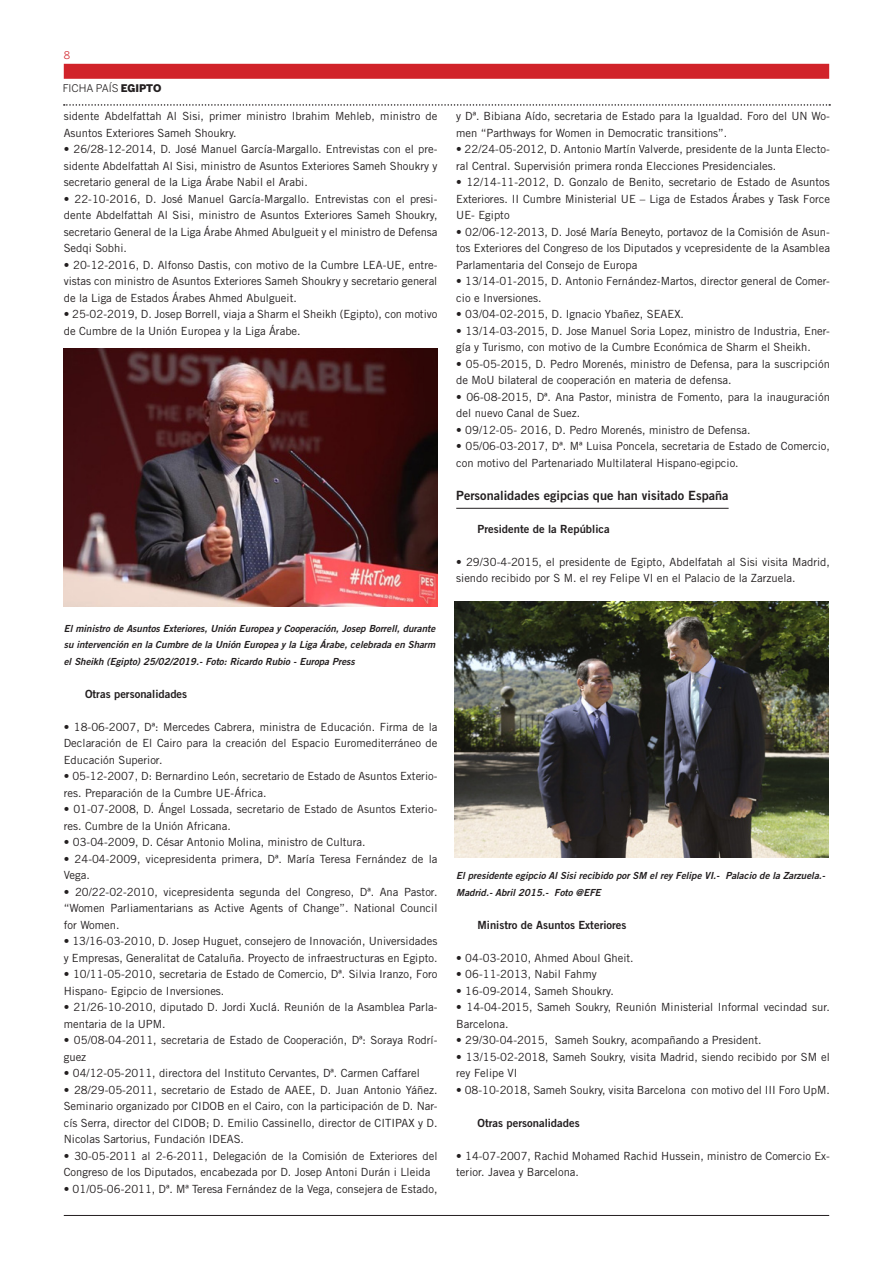
<style>
.page{position:relative;width:893px;height:1263px;background:#fff}
.page>*{position:absolute;margin:0;border:0;box-sizing:border-box;transform-origin:0 0}
.TITULO_3º_NIVEL{font:12.75px "Trade Gothic LT Std Bd 2";color:#231f20}
.TEXTO_NORMAL{font:11.25px/16.5px "Trade Gothic LT Std";color:#231f20}
.TITULO_4º_NIVEL{font:11.25px "Trade Gothic LT Std Bd 2";color:#231f20}
.t1{font:10.5px "Benton Sans";color:#231f20}
.t2{font:10.5px "Benton Sans";color:#d1232a}
.TEXTO_PIE_DE_FOTO{font:9.75px/16.5px "Trade Gothic LT Std Bd 2 Obl";color:#231f20}
.s1{font-weight:900}
</style>
<div class="page">
<div style="left:64px;top:64px;width:765px;height:15px;background:#d1232a"></div>
<hr style="left:64px;top:1215px;width:765px;height:1px;background:#231f20">
<svg style="left:64px;top:104px;width:766px;height:2px"></svg>
<hr style="left:456px;top:508px;width:273px;height:1px;background:#231f20">
<img style="left:455px;top:602px;width:374px;height:255px">
<img style="left:64px;top:349px;width:373px;height:257px">
<p class="t2" style="left:64px;top:49px;width:8px">8</p>
<p class="t1" style="left:63px;top:82px;width:100px">FICHA PAÍS <span class="s1">EGIPTO</span></p>
<p class="TEXTO_NORMAL" style="left:64px;top:108px;width:375px">sidente Abdelfattah Al Sisi, primer ministro Ibrahim Mehleb, ministro de<br>Asuntos Exteriores Sameh Shoukry.</p>
<p class="TEXTO_NORMAL" style="left:64px;top:141px;width:375px;text-align:justify">• 26/28-12-2014, D. José Manuel García-Margallo. Entrevistas con el pre&shy;sidente Abdelfattah Al Sisi, ministro de Asuntos Exteriores Sameh Shoukry y secretario general de la Liga Árabe Nabil el Arabi.</p>
<p class="TEXTO_NORMAL" style="left:64px;top:190px;width:375px;text-align:justify">• 22-10-2016, D. José Manuel García-Margallo. Entrevistas con el presi&shy;dente Abdelfattah Al Sisi, ministro de Asuntos Exteriores Sameh Shoukry, secretario General de la Liga Árabe Ahmed Abulgueit y el ministro de Defensa Sedqi Sobhi.</p>
<p class="TEXTO_NORMAL" style="left:64px;top:256px;width:375px;text-align:justify">• 20-12-2016, D. Alfonso Dastis, con motivo de la Cumbre LEA-UE, entre&shy;vistas con ministro de Asuntos Exteriores Sameh Shoukry y secretario general de la Liga de Estados Árabes Ahmed Abulgueit.</p>
<p class="TEXTO_NORMAL" style="left:64px;top:306px;width:375px">• 25-02-2019, D. Josep Borrell, viaja a Sharm el Sheikh (Egipto), con motivo de Cumbre de la Unión Europea y la Liga Árabe.</p>
<p class="TEXTO_PIE_DE_FOTO" style="left:64px;top:620px;width:373px;text-align:justify">El ministro de Asuntos Exteriores, Unión Europea y Cooperación, Josep Borrell, durante su intervención en la Cumbre de la Unión Europea y la Liga Árabe, celebrada en Sharm el Sheikh (Egipto) 25/02/2019.- Foto: Ricardo Rubio - Europa Press</p>
<p class="TITULO_4º_NIVEL" style="left:85px;top:687px;width:104px">Otras personalidades</p>
<p class="TEXTO_NORMAL" style="left:64px;top:718px;width:375px;text-align:justify">• 18-06-2007, Dª: Mercedes Cabrera, ministra de Educación. Firma de la Declaración de El Cairo para la creación del Espacio Euromediterráneo de Educación Superior.</p>
<p class="TEXTO_NORMAL" style="left:64px;top:768px;width:375px">• 05-12-2007, D: Bernardino León, secretario de Estado de Asuntos Exterio&shy;res. Preparación de la Cumbre UE-África.</p>
<p class="TEXTO_NORMAL" style="left:64px;top:801px;width:375px">• 01-07-2008, D. Ángel Lossada, secretario de Estado de Asuntos Exterio&shy;res. Cumbre de la Unión Africana.</p>
<p class="TEXTO_NORMAL" style="left:64px;top:834px;width:303px">• 03-04-2009, D. César Antonio Molina, ministro de Cultura.</p>
<p class="TEXTO_NORMAL" style="left:64px;top:850px;width:375px">• 24-04-2009, vicepresidenta primera, Dª. María Teresa Fernández de la<br>Vega.</p>
<p class="TEXTO_NORMAL" style="left:64px;top:883px;width:375px;text-align:justify">• 20/22-02-2010, vicepresidenta segunda del Congreso, Dª. Ana Pastor. “Women Parliamentarians as Active Agents of Change”. National Council for Women.</p>
<p class="TEXTO_NORMAL" style="left:64px;top:933px;width:375px">• 13/16-03-2010, D. Josep Huguet, consejero de Innovación, Universidades y Empresas, Generalitat de Cataluña. Proyecto de infraestructuras en Egipto.</p>
<p class="TEXTO_NORMAL" style="left:64px;top:966px;width:375px">• 10/11-05-2010, secretaria de Estado de Comercio, Dª. Silvia Iranzo, Foro<br>Hispano- Egipcio de Inversiones.</p>
<p class="TEXTO_NORMAL" style="left:64px;top:999px;width:375px">• 21/26-10-2010, diputado D. Jordi Xuclá. Reunión de la Asamblea Parla&shy;mentaria de la UPM.</p>
<p class="TEXTO_NORMAL" style="left:64px;top:1032px;width:375px">• 05/08-04-2011, secretaria de Estado de Cooperación, Dª: Soraya Rodrí&shy;guez</p>
<p class="TEXTO_NORMAL" style="left:64px;top:1065px;width:358px">• 04/12-05-2011, directora del Instituto Cervantes, Dª. Carmen Caffarel</p>
<p class="TEXTO_NORMAL" style="left:64px;top:1081px;width:375px;text-align:justify">• 28/29-05-2011, secretario de Estado de AAEE, D. Juan Antonio Yáñez.<br>Seminario organizado por CIDOB en el Cairo, con la participación de D. Nar&shy;cís Serra, director del CIDOB; D. Emilio Cassinello, director de CITIPAX y D.<br>Nicolas Sartorius, Fundación IDEAS.</p>
<p class="TEXTO_NORMAL" style="left:64px;top:1147px;width:375px">• 30-05-2011 al 2-6-2011, Delegación de la Comisión de Exteriores del<br>Congreso de los Diputados, encabezada por D. Josep Antoni Durán i Lleida</p>
<p class="TEXTO_NORMAL" style="left:64px;top:1180px;width:375px">• 01/05-06-2011, Dª. Mª Teresa Fernández de la Vega, consejera de Estado,</p>
<p class="TEXTO_NORMAL" style="left:456px;top:108px;width:375px">y Dª. Bibiana Aído, secretaria de Estado para la Igualdad. Foro del UN Wo&shy;men “Parthways for Women in Democratic transitions”.</p>
<p class="TEXTO_NORMAL" style="left:456px;top:141px;width:375px">• 22/24-05-2012, D. Antonio Martín Valverde, presidente de la Junta Electo&shy;ral Central. Supervisión primera ronda Elecciones Presidenciales.</p>
<p class="TEXTO_NORMAL" style="left:456px;top:174px;width:375px;text-align:justify">• 12/14-11-2012, D. Gonzalo de Benito, secretario de Estado de Asuntos Exteriores. II Cumbre Ministerial UE – Liga de Estados Árabes y Task Force UE- Egipto</p>
<p class="TEXTO_NORMAL" style="left:456px;top:223px;width:375px;text-align:justify">• 02/06-12-2013, D. José María Beneyto, portavoz de la Comisión de Asun&shy;tos Exteriores del Congreso de los Diputados y vcepresidente de la Asamblea Parlamentaria del Consejo de Europa</p>
<p class="TEXTO_NORMAL" style="left:456px;top:273px;width:375px">• 13/14-01-2015, D. Antonio Fernández-Martos, director general de Comer&shy;cio e Inversiones.</p>
<p class="TEXTO_NORMAL" style="left:456px;top:306px;width:229px">• 03/04-02-2015, D. Ignacio Ybañez, SEAEX.</p>
<p class="TEXTO_NORMAL" style="left:456px;top:322px;width:375px">• 13/14-03-2015, D. Jose Manuel Soria Lopez, ministro de Industria, Ener&shy;gía y Turismo, con motivo de la Cumbre Económica de Sharm el Sheikh.</p>
<p class="TEXTO_NORMAL" style="left:456px;top:355px;width:375px">• 05-05-2015, D. Pedro Morenés, ministro de Defensa, para la suscripción de MoU bilateral de cooperación en materia de defensa.</p>
<p class="TEXTO_NORMAL" style="left:456px;top:388px;width:375px">• 06-08-2015, Dª. Ana Pastor, ministra de Fomento, para la inauguración del nuevo Canal de Suez.</p>
<p class="TEXTO_NORMAL" style="left:456px;top:421px;width:296px">• 09/12-05- 2016, D. Pedro Morenés, ministro de Defensa.</p>
<p class="TEXTO_NORMAL" style="left:456px;top:438px;width:375px">• 05/06-03-2017, Dª. Mª Luisa Poncela, secretaria de Estado de Comercio, con motivo del Partenariado Multilateral Hispano-egipcio.</p>
<p class="TITULO_3º_NIVEL" style="left:456px;top:487px;width:274px">Personalidades egipcias que han visitado España</p>
<p class="TITULO_4º_NIVEL" style="left:477px;top:522px;width:134px">Presidente de la República</p>
<p class="TEXTO_NORMAL" style="left:456px;top:553px;width:375px">• 29/30-4-2015, el presidente de Egipto, Abdelfatah al Sisi visita Madrid, siendo recibido por S M. el rey Felipe VI en el Palacio de la Zarzuela.</p>
<p class="TEXTO_PIE_DE_FOTO" style="left:456px;top:867px;width:370px">El presidente egipcio Al Sisi recibido por SM el rey Felipe VI.- Palacio de la Zarzuela.-<br>Madrid.- Abril 2015.- Foto @EFE</p>
<p class="TITULO_4º_NIVEL" style="left:477px;top:918px;width:151px">Ministro de Asuntos Exteriores</p>
<p class="TEXTO_NORMAL" style="left:456px;top:949px;width:179px">• 04-03-2010, Ahmed Aboul Gheit.</p>
<p class="TEXTO_NORMAL" style="left:456px;top:966px;width:142px">• 06-11-2013, Nabil Fahmy</p>
<p class="TEXTO_NORMAL" style="left:456px;top:982px;width:159px">• 16-09-2014, Sameh Shoukry.</p>
<p class="TEXTO_NORMAL" style="left:456px;top:999px;width:375px">• 14-04-2015, Sameh Soukry, Reunión Ministerial Informal vecindad sur.<br>Barcelona.</p>
<p class="TEXTO_NORMAL" style="left:456px;top:1032px;width:307px">• 29/30-04-2015, Sameh Soukry, acompañando a President.</p>
<p class="TEXTO_NORMAL" style="left:456px;top:1048px;width:375px">• 13/15-02-2018, Sameh Soukry, visita Madrid, siendo recibido por SM el rey Felipe VI</p>
<p class="TEXTO_NORMAL" style="left:456px;top:1081px;width:375px">• 08-10-2018, Sameh Soukry, visita Barcelona con motivo del III Foro UpM.</p>
<p class="TITULO_4º_NIVEL" style="left:477px;top:1116px;width:104px">Otras personalidades</p>
<p class="TEXTO_NORMAL" style="left:456px;top:1147px;width:375px">• 14-07-2007, Rachid Mohamed Rachid Hussein, ministro de Comercio Ex&shy;terior. Javea y Barcelona.</p>
</div>
